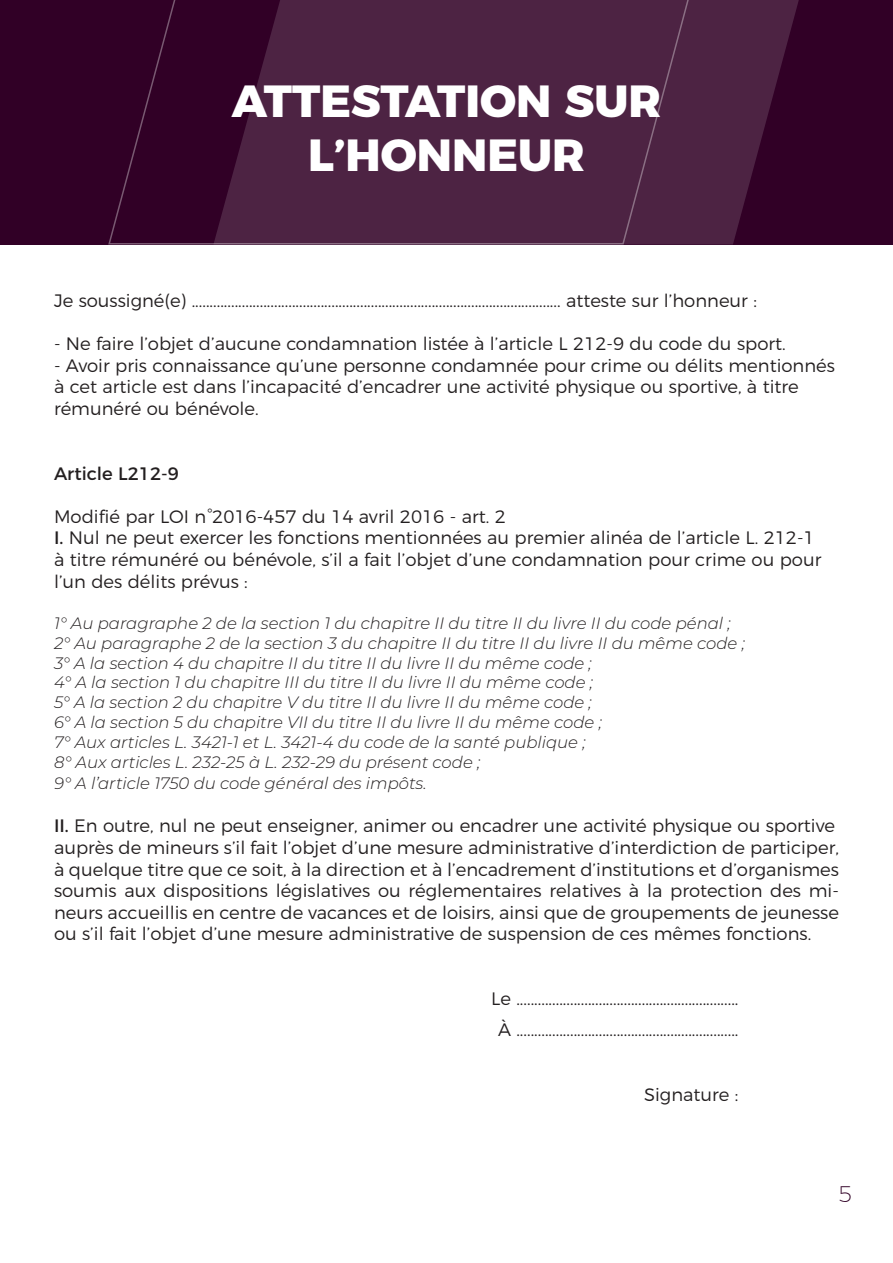
<style>
.page{position:relative;width:893px;height:1263px;background:#fff}
.page>*{position:absolute;margin:0;border:0;box-sizing:border-box;transform-origin:0 0}
.t1{font:800 45px/54px "Montserrat";color:#fff;text-align:center}
.t2{font:200 22.5px "Montserrat";color:#310026}
.t3{font:300 18px/21.6px "Montserrat";color:#231f20}
.t4{font:18px "Montserrat";color:#231f20}
.t5{font:italic 300 16.5px "Montserrat";color:#231f20}
.s1{font-weight:400}
</style>
<div class="page">
<svg style="left:107px;top:0;width:786px;height:245px;background:#461b3c"></svg>
<div style="left:102px;top:0;width:113px;height:244px;background:#310026"></div>
<div style="left:0;top:0;width:102px;height:245px;background:#310026"></div>
<p class="t1" style="left:232px;top:70px;width:431px">ATTESTATION SUR<br>L’HONNEUR</p>
<p class="t3" style="left:54px;top:288px;width:704px">Je soussigné(e) ....................................................................................................... atteste sur l’honneur :</p>
<p class="t3" style="left:54px;top:331px;width:733px">- Ne faire l’objet d’aucune condamnation listée à l’article L 212-9 du code du sport.</p>
<p class="t3" style="left:54px;top:353px;width:782px">- Avoir pris connaissance qu’une personne condamnée pour crime ou délits mentionnés à cet article est dans l’incapacité d’encadrer une activité physique ou sportive, à titre</p>
<p class="t3" style="left:54px;top:396px;width:206px">rémunéré ou bénévole.</p>
<p class="t4" style="left:54px;top:459px;width:126px">Article L212-9</p>
<p class="t3" style="left:54px;top:504px;width:453px">Modifié par LOI n°2016-457 du 14 avril 2016 - art. 2</p>
<p class="t3" style="left:54px;top:526px;width:769px"><span class="s1">I.</span> Nul ne peut exercer les fonctions mentionnées au premier alinéa de l’article L. 212-1 à titre rémunéré ou bénévole, s’il a fait l’objet d’une condamnation pour crime ou pour l’un des délits prévus :</p>
<p class="t5" style="left:54px;top:612px;width:678px">1° Au paragraphe 2 de la section 1 du chapitre II du titre II du livre II du code pénal ;</p>
<p class="t5" style="left:54px;top:632px;width:692px">2° Au paragraphe 2 de la section 3 du chapitre II du titre II du livre II du même code ;</p>
<p class="t5" style="left:54px;top:652px;width:539px">3° A la section 4 du chapitre II du titre II du livre II du même code ;</p>
<p class="t5" style="left:54px;top:671px;width:541px">4° A la section 1 du chapitre III du titre II du livre II du même code ;</p>
<p class="t5" style="left:54px;top:691px;width:539px">5° A la section 2 du chapitre V du titre II du livre II du même code ;</p>
<p class="t5" style="left:54px;top:711px;width:549px">6° A la section 5 du chapitre VII du titre II du livre II du même code ;</p>
<p class="t5" style="left:54px;top:731px;width:533px">7° Aux articles L. 3421-1 et L. 3421-4 du code de la santé publique ;</p>
<p class="t5" style="left:54px;top:751px;width:428px">8° Aux articles L. 232-25 à L. 232-29 du présent code ;</p>
<p class="t5" style="left:54px;top:772px;width:374px">9° A l’article 1750 du code général des impôts.</p>
<p class="t3" style="left:54px;top:814px;width:782px"><span class="s1">II.</span> En outre, nul ne peut enseigner, animer ou encadrer une activité physique ou sportive</p>
<p class="t3" style="left:54px;top:835px;width:786px;text-align:justify">auprès de mineurs s’il fait l’objet d’une mesure administrative d’interdiction de participer, à quelque titre que ce soit, à la direction et à l’encadrement d’institutions et d’organismes soumis aux dispositions législatives ou réglementaires relatives à la protection des mi&shy;neurs accueillis en centre de vacances et de loisirs, ainsi que de groupements de jeunesse ou s’il fait l’objet d’une mesure administrative de suspension de ces mêmes fonctions.</p>
<p class="t3" style="left:491px;top:986px;width:249px">Le ..............................................................</p>
<p class="t3" style="left:498px;top:1017px;width:242px">À ..............................................................</p>
<p class="t3" style="left:644px;top:1082px;width:96px">Signature :</p>
<p class="t2" style="left:838px;top:1177px;width:15px">5</p>
</div>
